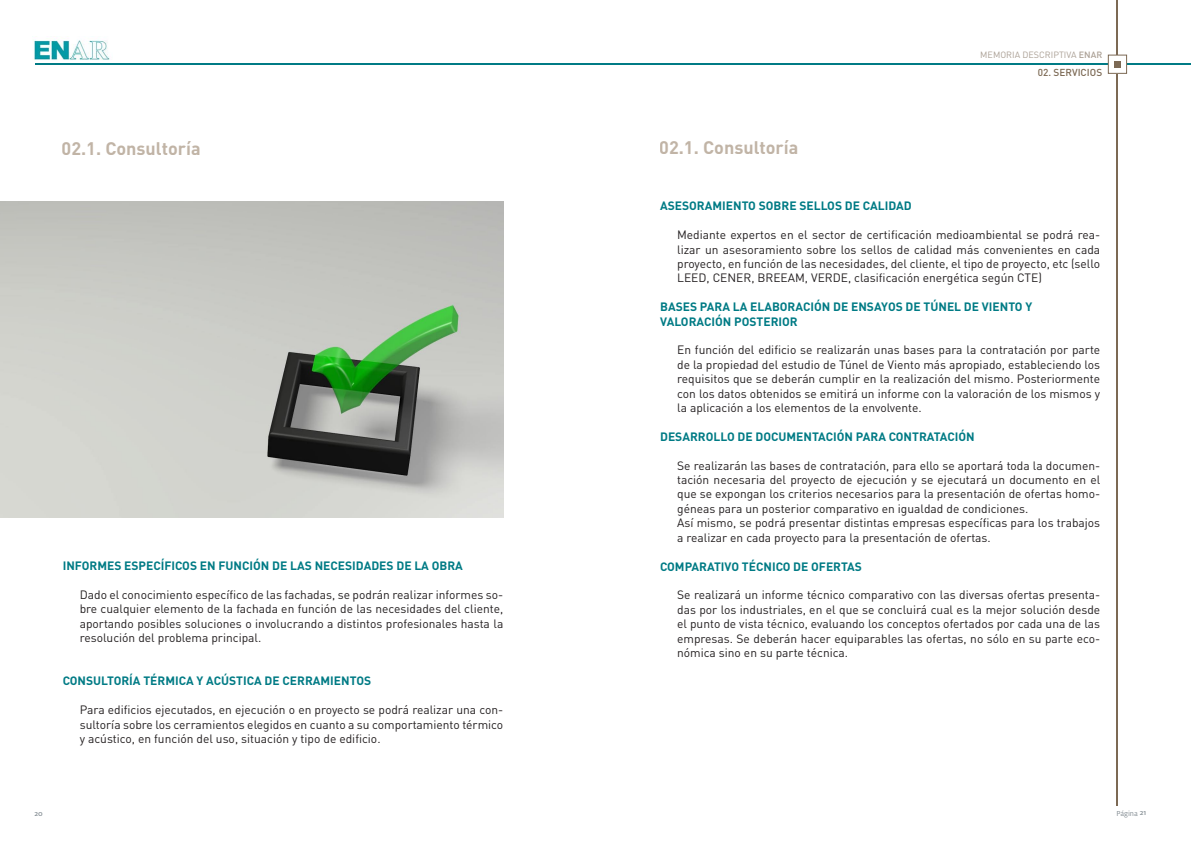
<style>
.page{position:relative;width:1191px;height:842px;background:#fff}
.page>*{position:absolute;margin:0;border:0;box-sizing:border-box;transform-origin:0 0}
.t1{font:700 18px "DIN Pro";color:#c1b4a6}
.t2{font:12px/14.4px "DIN Pro";color:#231f20;text-align:justify}
.t3{font:700 12px/14.4px "DIN Pro";color:#007b85}
.t4{font:500 10px "DIN Pro";color:#7c6954}
.t5{font:9px "DIN Pro";color:#aba095}
.t6{font:8px "Milo OT";color:#868f95}
.t7{font:500 8px "Milo OT";color:#868f95}
.s1{font-weight:500}
</style>
<div class="page">
<hr style="left:35px;top:64px;width:560px;height:1px;background:#007b85">
<img style="left:34px;top:40px;width:76px;height:20px">
<hr style="left:595px;top:64px;width:596px;height:1px;background:#007b85">
<hr style="left:1116px;top:0;width:2px;height:806px;background:#7c6954">
<div style="left:1108px;top:55px;width:18px;height:18px;background:#fff"></div>
<div style="left:1107px;top:55px;width:20px;height:19px;border:1px solid #7c6954"></div>
<div style="left:1114px;top:61px;width:6px;height:7px;background:#7c6954"></div>
<img style="left:0;top:201px;width:503px;height:317px">
<p class="t5" style="left:980px;top:49px;width:123px">MEMORIA DESCRIPTIVA <span class="s1">ENAR</span></p>
<h1 class="t1" style="left:62px;top:136px;width:140px">02.1. Consultoría</h1>
<h1 class="t1" style="left:659px;top:135px;width:140px">02.1. Consultoría</h1>
<p class="t4" style="left:1037px;top:66px;width:66px">02. SERVICIOS</p>
<p class="t3" style="left:63px;top:558px;width:402px">INFORMES ESPECÍFICOS EN FUNCIÓN DE LAS NECESIDADES DE LA OBRA</p>
<p class="t2" style="left:80px;top:587px;width:425px">Dado el conocimiento específico de las fachadas, se podrán realizar informes so&shy;bre cualquier elemento de la fachada en función de las necesidades del cliente, aportando posibles soluciones o involucrando a distintos profesionales hasta la resolución del problema principal.</p>
<p class="t3" style="left:63px;top:673px;width:310px">CONSULTORÍA TÉRMICA Y ACÚSTICA DE CERRAMIENTOS</p>
<p class="t2" style="left:80px;top:702px;width:425px">Para edificios ejecutados, en ejecución o en proyecto se podrá realizar una con&shy;sultoría sobre los cerramientos elegidos en cuanto a su comportamiento térmico y acústico, en función del uso, situación y tipo de edificio.</p>
<p class="t3" style="left:660px;top:198px;width:253px">ASESORAMIENTO SOBRE SELLOS DE CALIDAD</p>
<p class="t2" style="left:677px;top:227px;width:424px">Mediante expertos en el sector de certificación medioambiental se podrá rea&shy;lizar un asesoramiento sobre los sellos de calidad más convenientes en cada proyecto, en función de las necesidades, del cliente, el tipo de proyecto, etc (sello LEED, CENER, BREEAM, VERDE, clasificación energética según CTE)</p>
<p class="t3" style="left:660px;top:299px;width:374px">BASES PARA LA ELABORACIÓN DE ENSAYOS DE TÚNEL DE VIENTO Y<br>VALORACIÓN POSTERIOR</p>
<p class="t2" style="left:677px;top:342px;width:424px">En función del edificio se realizarán unas bases para la contratación por parte de la propiedad del estudio de Túnel de Viento más apropiado, estableciendo los requisitos que se deberán cumplir en la realización del mismo. Posteriormente con los datos obtenidos se emitirá un informe con la valoración de los mismos y la aplicación a los elementos de la envolvente.</p>
<p class="t3" style="left:660px;top:429px;width:316px">DESARROLLO DE DOCUMENTACIÓN PARA CONTRATACIÓN</p>
<p class="t2" style="left:677px;top:458px;width:424px;text-align:left">Se realizarán las bases de contratación, para ello se aportará toda la documen&shy;tación necesaria del proyecto de ejecución y se ejecutará un documento en el que se expongan los criterios necesarios para la presentación de ofertas homo&shy;géneas para un posterior comparativo en igualdad de condiciones.<br>Así mismo, se podrá presentar distintas empresas específicas para los trabajos a realizar en cada proyecto para la presentación de ofertas.</p>
<p class="t3" style="left:660px;top:558px;width:203px">COMPARATIVO TÉCNICO DE OFERTAS</p>
<p class="t2" style="left:677px;top:587px;width:424px">Se realizará un informe técnico comparativo con las diversas ofertas presenta&shy;das por los industriales, en el que se concluirá cual es la mejor solución desde el punto de vista técnico, evaluando los conceptos ofertados por cada una de las empresas. Se deberán hacer equiparables las ofertas, no sólo en su parte eco&shy;nómica sino en su parte técnica.</p>
<p class="t7" style="left:34px;top:809px;width:10px">20</p>
<p class="t6" style="left:1116px;top:809px;width:32px">Página <span class="s1">21</span></p>
</div>
